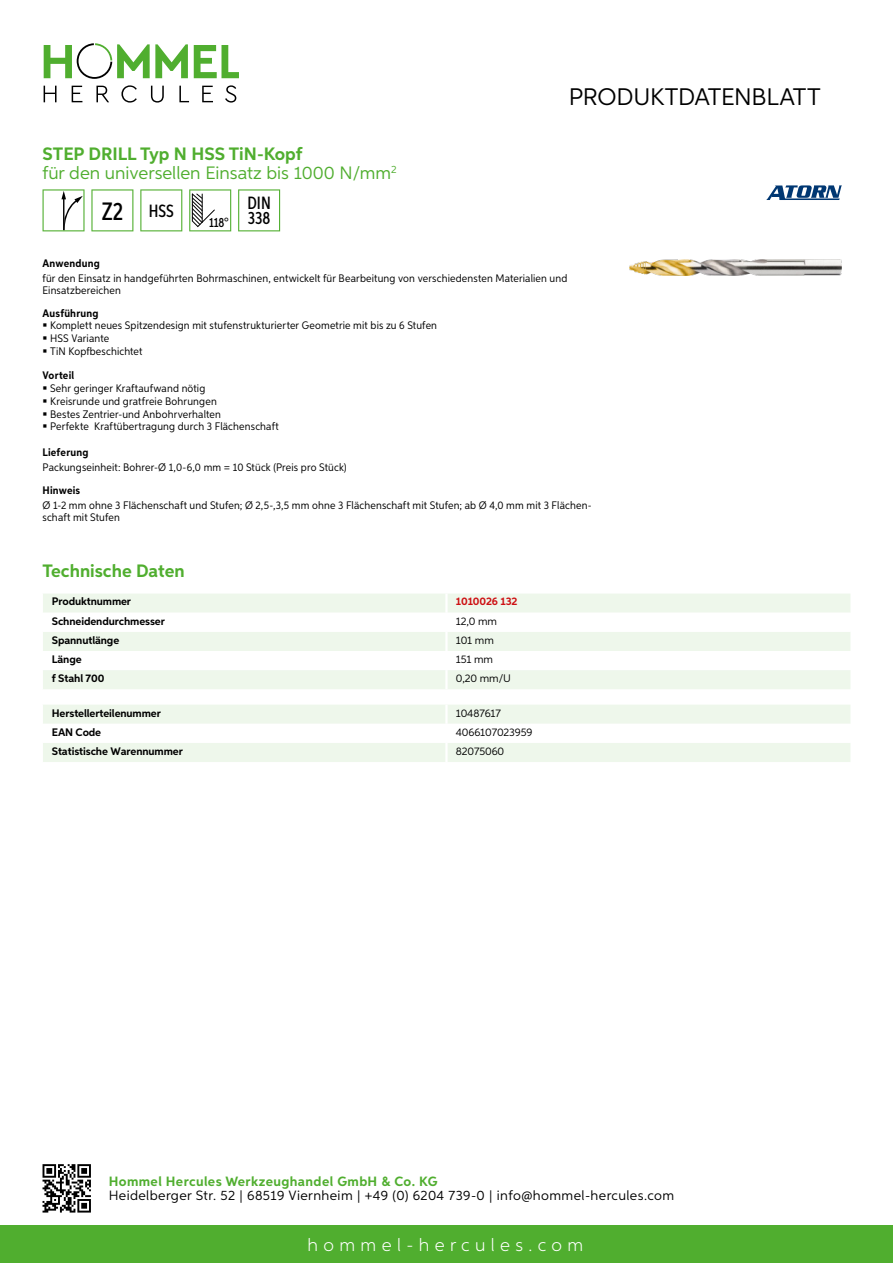
<style>
.page{position:relative;width:893px;height:1263px;background:#fff}
.page>*{position:absolute;margin:0;border:0;box-sizing:border-box;transform-origin:0 0}
.t1{font:24px "Aspira";letter-spacing:-.01em;color:#000}
.t2{font:18px/19.8px "Aspira";color:#50ae2f}
.t3{font:300 18px "Aspira";letter-spacing:.3em;color:#fff}
.t4{font:700 18px "Aspira";color:#50ae2f}
.t5{font:500 17.85px/14.9px "Aspira XX Nar";color:#000}
.t6{font:13.5px "Aspira";letter-spacing:.03em;color:#000}
.t7{font:700 13.5px "Aspira";letter-spacing:.03em;color:#50ae2f}
.t8{font:500 13.35px "Aspira XX Nar";color:#000}
.t9{font:10.95px/12.8px "Aspira Nar";letter-spacing:.015em;color:#000}
.t10{font:700 10.95px "Aspira";letter-spacing:-.01em;color:#000}
.t11{font:10.95px "Aspira";letter-spacing:-.01em;color:#000}
.t12{font:700 10.95px "Aspira Nar";letter-spacing:.02em;color:#000}
.t13{font:700 10.95px "Aspira";letter-spacing:-.01em;color:#cd1013}
.s1{font-weight:700}
.s2{font-size:25.2px}
</style>
<div class="page">
<div style="left:0;top:1226px;width:893px;height:37px;background:#50ae2f"></div>
<svg style="left:43px;top:1164px;width:48px;height:48px"></svg>
<svg style="left:194px;top:45px;width:45px;height:33px"></svg>
<svg style="left:44px;top:43px;width:144px;height:36px"></svg>
<svg style="left:44px;top:86px;width:13px;height:16px"></svg>
<svg style="left:72px;top:86px;width:10px;height:16px"></svg>
<svg style="left:96px;top:86px;width:13px;height:16px"></svg>
<svg style="left:121px;top:85px;width:16px;height:18px"></svg>
<svg style="left:151px;top:86px;width:13px;height:17px"></svg>
<svg style="left:179px;top:86px;width:10px;height:16px"></svg>
<svg style="left:202px;top:86px;width:11px;height:16px"></svg>
<svg style="left:225px;top:85px;width:11px;height:18px"></svg>
<div style="left:43px;top:594px;width:807px;height:95px;background:#eef7eb"></div>
<svg style="left:43px;top:613px;width:807px;height:57px"></svg>
<hr style="left:445px;top:593px;width:3px;height:20px;background:#fff">
<hr style="left:445px;top:613px;width:3px;height:19px;background:#fff">
<hr style="left:445px;top:632px;width:3px;height:19px;background:#fff">
<hr style="left:445px;top:651px;width:3px;height:19px;background:#fff">
<hr style="left:445px;top:670px;width:3px;height:19px;background:#fff">
<svg style="left:43px;top:705px;width:807px;height:57px"></svg>
<hr style="left:445px;top:743px;width:3px;height:19px;background:#fff">
<svg style="left:43px;top:189px;width:42px;height:42px"></svg>
<svg style="left:91px;top:189px;width:42px;height:42px"></svg>
<svg style="left:140px;top:189px;width:42px;height:42px"></svg>
<svg style="left:189px;top:189px;width:42px;height:42px"></svg>
<svg style="left:238px;top:189px;width:42px;height:42px"></svg>
<img style="left:629px;top:259px;width:213px;height:16px">
<svg style="left:766px;top:185px;width:76px;height:15px"></svg>
<h2 class="t2" style="left:43px;top:143px;width:356px"><span class="s1">STEP DRILL Typ N HSS TiN-Kopf<br></span>für den universellen Einsatz bis 1000 N/mm<sup>2</sup></h2>
<h3 class="t5" style="left:102px;top:203px;width:74px"><span class="s2">Z2</span> HSS</h3>
<p class="t8" style="left:209px;top:215px;width:21px">118°</p>
<h3 class="t5" style="left:247px;top:196px;width:25px">DIN<br>338</h3>
<h1 class="t1" style="left:569px;top:82px;width:253px">Produktdatenblatt</h1>
<p class="t12" style="left:43px;top:257px;width:59px">Anwendung</p>
<p class="t9" style="left:43px;top:273px;width:526px;line-height:12px">für den Einsatz in handgeführten Bohrmaschinen, entwickelt für Bearbeitung von verschiedensten Materialien und<br>Einsatzbereichen</p>
<p class="t12" style="left:43px;top:306px;width:58px">Ausführung</p>
<p class="t9" style="left:50px;top:319px;width:388px">Komplett neues Spitzendesign mit stufenstrukturierter Geometrie mit bis zu 6 Stufen<br>HSS Variante<br>TiN Kopfbeschichtet</p>
<p class="t12" style="left:43px;top:369px;width:33px">Vorteil</p>
<p class="t9" style="left:50px;top:382px;width:230px">Sehr geringer Kraftaufwand nötig<br>Kreisrunde und gratfreie Bohrungen<br>Bestes Zentrier-und Anbohrverhalten<br>Perfekte Kraftübertragung durch 3 Flächenschaft</p>
<p class="t12" style="left:43px;top:445px;width:47px">Lieferung</p>
<p class="t9" style="left:43px;top:460px;width:306px">Packungseinheit: Bohrer-Ø 1,0-6,0 mm = 10 Stück (Preis pro Stück)</p>
<p class="t12" style="left:43px;top:483px;width:39px">Hinweis</p>
<p class="t9" style="left:43px;top:499px;width:551px;line-height:12px">Ø 1-2 mm ohne 3 Flächenschaft und Stufen; Ø 2,5-,3,5 mm ohne 3 Flächenschaft mit Stufen; ab Ø 4,0 mm mit 3 Flächen&shy;schaft mit Stufen</p>
<h2 class="t4" style="left:43px;top:559px;width:144px">Technische Daten</h2>
<p class="t10" style="left:52px;top:595px;width:81px">Produktnummer</p>
<p class="t13" style="left:456px;top:595px;width:63px">1010026 132</p>
<p class="t10" style="left:52px;top:614px;width:115px">Schneidendurchmesser</p>
<p class="t11" style="left:456px;top:614px;width:43px">12,0 mm</p>
<p class="t10" style="left:52px;top:633px;width:69px">Spannutlänge</p>
<p class="t11" style="left:456px;top:633px;width:40px">101 mm</p>
<p class="t10" style="left:52px;top:652px;width:31px">Länge</p>
<p class="t11" style="left:456px;top:652px;width:39px">151 mm</p>
<p class="t10" style="left:52px;top:671px;width:54px">f Stahl 700</p>
<p class="t11" style="left:456px;top:672px;width:55px">0,20 mm/U</p>
<p class="t10" style="left:52px;top:706px;width:111px">Herstellerteilenummer</p>
<p class="t11" style="left:456px;top:706px;width:47px">10487617</p>
<p class="t10" style="left:52px;top:725px;width:51px">EAN Code</p>
<p class="t11" style="left:456px;top:725px;width:78px">4066107023959</p>
<p class="t10" style="left:52px;top:744px;width:132px">Statistische Warennummer</p>
<p class="t11" style="left:456px;top:744px;width:50px">82075060</p>
<p class="t7" style="left:109px;top:1172px;width:330px">Hommel Hercules Werkzeughandel GmbH &amp; Co. KG</p>
<p class="t6" style="left:109px;top:1187px;width:567px">Heidelberger Str. 52 | 68519 Viernheim | +49 (0) 6204 739-0 | info@hommel-hercules.com</p>
<h2 class="t3" style="left:307px;top:1234px;width:277px">hommel-hercules.com</h2>
</div>
